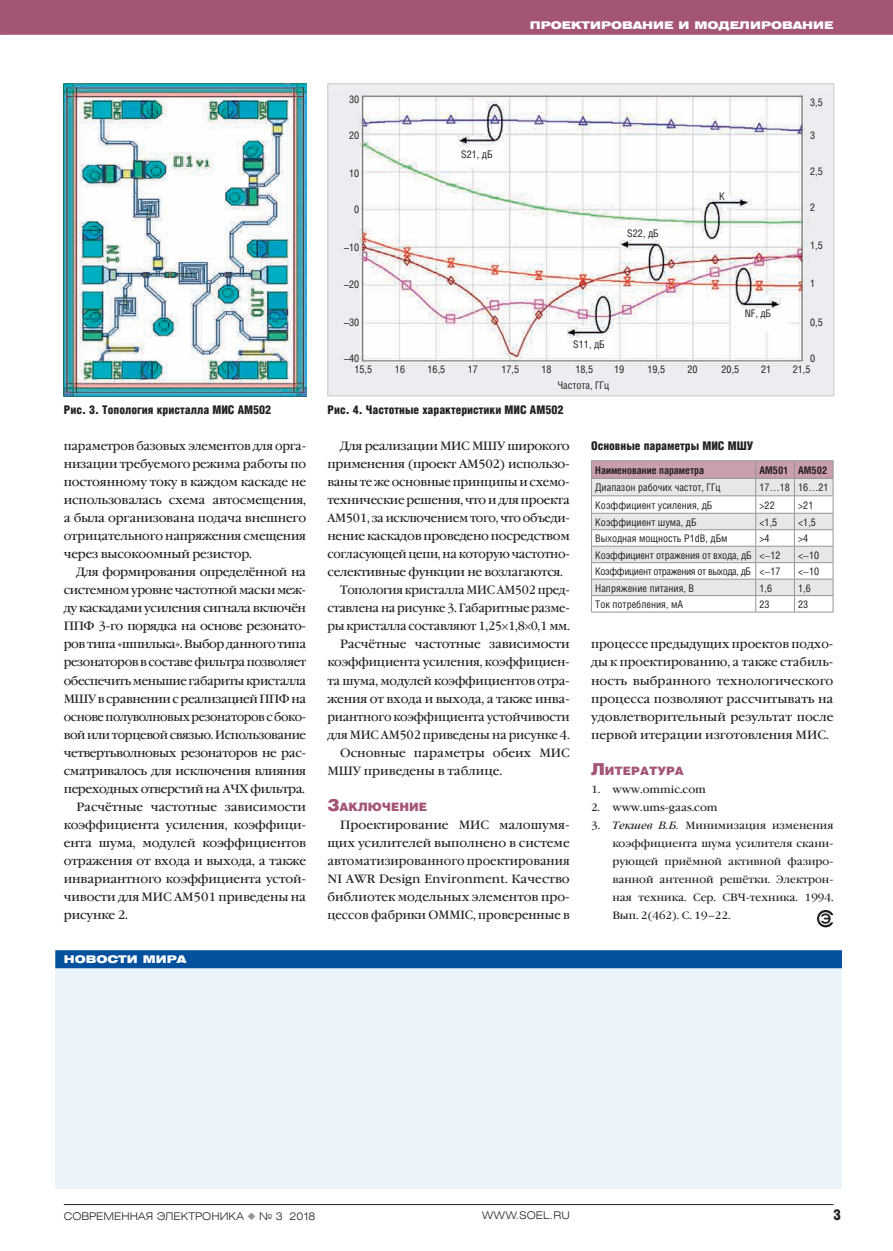
<style>
.page{position:relative;width:893px;height:1251px;background:#fff}
.page>*{position:absolute;margin:0;border:0;box-sizing:border-box;transform-origin:0 0}
.t1{font:15px "Helios Cond Black C";color:#231f20}
.t2{font:12px/18px "Garamond Book C";letter-spacing:-.025em;color:#231f20;text-align:justify}
.t3{font:12px/18px "Garamond Book C";letter-spacing:-.025em;color:#231f20;text-align:justify;scale:.96 1}
.t4{font:12px "Helios Cond Black C";color:#231f20}
.t5{font:12px "Garamond Book C";letter-spacing:-.025em;color:#231f20;scale:.95 1}
.t6{font:12px "Garamond Book C";color:#231f20}
.t7{font:11.55px "Helios Black C";color:#a45475}
.t8{font:10.5px "Helios Cond C";color:#231f20}
.t9{font:10.5px/18px "Garamond Book C";color:#231f20;text-align:justify}
.t10{font:10.5px "Helios Ext Light C";color:#231f20}
.t11{font:10.5px "Helios Ext Black C";color:#fff}
.t12{font:10.5px "Helios Cond C";letter-spacing:-.035em;color:#231f20}
.t13{font:700 10.5px "Helios Cond C";color:#231f20}
.s1{font-size:16.5px}
.s2{font-style:italic}
.s3{color:#939598}
</style>
<div class="page">
<div style="left:0;top:0;width:893px;height:35px;background:#a45475"></div>
<hr style="left:64px;top:1203px;width:769px;height:1px;background:#231f20">
<div style="left:55px;top:967px;width:787px;height:221px;background:#ebf5f9"></div>
<div style="left:55px;top:950px;width:787px;height:18px;background:#03509f"></div>
<svg style="left:591px;top:460px;width:243px;height:151px"></svg>
<hr style="left:591px;top:611px;width:165px;height:1px;background:#939598">
<hr style="left:756px;top:611px;width:38px;height:1px;background:#939598">
<hr style="left:794px;top:611px;width:39px;height:1px;background:#939598">
<img style="left:64px;top:83px;width:242px;height:313px">
<img style="left:329px;top:91px;width:503px;height:303px">
<div style="left:327px;top:83px;width:507px;height:313px;border:1px solid #c7c8ca"></div>
<svg style="left:817px;top:910px;width:16px;height:17px"></svg>
<p class="t8" style="left:349px;top:93px;width:12px">30</p>
<p class="t8" style="left:349px;top:129px;width:12px">20</p>
<p class="t8" style="left:349px;top:167px;width:12px">10</p>
<p class="t8" style="left:354px;top:203px;width:7px">0</p>
<p class="t8" style="left:344px;top:240px;width:17px">–10</p>
<p class="t8" style="left:344px;top:278px;width:17px">–20</p>
<p class="t8" style="left:344px;top:315px;width:17px">–30</p>
<p class="t8" style="left:344px;top:351px;width:17px">–40</p>
<p class="t8" style="left:461px;top:148px;width:33px">S21, дБ</p>
<p class="t11" style="left:530px;top:19px;width:305px">Проектирование и моделирование</p>
<p class="t8" style="left:627px;top:227px;width:33px">S22, дБ</p>
<p class="t8" style="left:573px;top:338px;width:33px">S11, дБ</p>
<p class="t8" style="left:719px;top:190px;width:7px">К</p>
<p class="t8" style="left:745px;top:307px;width:28px">NF, дБ</p>
<p class="t8" style="left:810px;top:96px;width:14px">3,5</p>
<p class="t8" style="left:810px;top:129px;width:7px">3</p>
<p class="t8" style="left:810px;top:165px;width:14px">2,5</p>
<p class="t8" style="left:810px;top:201px;width:7px">2</p>
<p class="t8" style="left:810px;top:239px;width:14px">1,5</p>
<p class="t8" style="left:810px;top:276px;width:7px">1</p>
<p class="t8" style="left:810px;top:315px;width:14px">0,5</p>
<p class="t8" style="left:810px;top:351px;width:7px">0</p>
<p class="t8" style="left:354px;top:363px;width:19px">15,5</p>
<p class="t8" style="left:395px;top:363px;width:12px">16</p>
<p class="t8" style="left:428px;top:363px;width:19px">16,5</p>
<p class="t8" style="left:468px;top:363px;width:12px">17</p>
<p class="t8" style="left:501px;top:363px;width:19px">17,5</p>
<p class="t8" style="left:541px;top:363px;width:12px">18</p>
<p class="t8" style="left:575px;top:363px;width:19px">18,5</p>
<p class="t8" style="left:614px;top:363px;width:12px">19</p>
<p class="t8" style="left:647px;top:363px;width:19px">19,5</p>
<p class="t8" style="left:687px;top:363px;width:12px">20</p>
<p class="t8" style="left:722px;top:363px;width:19px">20,5</p>
<p class="t8" style="left:761px;top:363px;width:12px">21</p>
<p class="t8" style="left:793px;top:363px;width:19px">21,5</p>
<p class="t8" style="left:557px;top:379px;width:53px">Частота, ГГц</p>
<p class="t4" style="left:64px;top:403px;width:209px">Рис. 3. Топология кристалла МИС AM502</p>
<p class="t4" style="left:327px;top:403px;width:237px">Рис. 4. Частотные характеристики МИС AM502</p>
<p class="t3" style="left:64px;top:437px;width:254px">параметров базовых элементов для орга&shy;низации требуемого режима работы по постоянному току в каждом каскаде не использовалась схема автосмещения, а была организована подача внешнего отрицательного напряжения смещения через высокоомный резистор.</p>
<p class="t2" style="left:77px;top:563px;width:231px">Для формирования определённой на</p>
<p class="t2" style="left:64px;top:581px;width:244px">системном уровне частотной маски меж-</p>
<p class="t2" style="left:64px;top:599px;width:244px">ду каскадами усиления сигнала включён</p>
<p class="t2" style="left:64px;top:617px;width:244px">ППФ 3-го порядка на основе резонато-</p>
<p class="t2" style="left:64px;top:635px;width:244px">ров типа «шпилька». Выбор данного типа</p>
<p class="t2" style="left:64px;top:653px;width:244px">резонаторов в составе фильтра позволяет</p>
<p class="t2" style="left:64px;top:671px;width:244px">обеспечить меньшие габариты кристалла</p>
<p class="t2" style="left:64px;top:689px;width:244px">МШУ в сравнении с реализацией ППФ на</p>
<p class="t5" style="left:64px;top:709px;width:257px">основе полуволновых резонаторов с боко-</p>
<p class="t2" style="left:64px;top:725px;width:244px">вой или торцевой связью. Использование</p>
<p class="t2" style="left:64px;top:743px;width:244px">четвертьволновых резонаторов не рас-</p>
<p class="t2" style="left:64px;top:761px;width:244px">сматривалось для исключения влияния</p>
<p class="t2" style="left:64px;top:779px;width:243px">переходных отверстий на АЧХ фильтра.</p>
<p class="t2" style="left:77px;top:797px;width:231px">Расчётные частотные зависимости</p>
<p class="t2" style="left:64px;top:815px;width:244px">коэффициента усиления, коэффици-</p>
<p class="t2" style="left:64px;top:833px;width:244px">ента шума, модулей коэффициентов</p>
<p class="t2" style="left:64px;top:851px;width:244px">отражения от входа и выхода, а также</p>
<p class="t2" style="left:64px;top:869px;width:244px">инвариантного коэффициента устой-</p>
<p class="t2" style="left:64px;top:887px;width:244px">чивости для МИС AM501 приведены на</p>
<p class="t2" style="left:64px;top:905px;width:66px">рисунке 2.</p>
<p class="t11" style="left:64px;top:952px;width:124px">новости мира</p>
<p class="t2" style="left:340px;top:437px;width:231px">Для реализации МИС МШУ широкого</p>
<p class="t2" style="left:327px;top:455px;width:244px">применения (проект AM502) использо-</p>
<p class="t2" style="left:327px;top:473px;width:244px">ваны те же основные принципы и схемо-</p>
<p class="t2" style="left:327px;top:491px;width:244px">технические решения, что и для проекта</p>
<p class="t3" style="left:327px;top:509px;width:254px">AM501, за исключением того, что объеди-</p>
<p class="t2" style="left:327px;top:527px;width:244px">нение каскадов проведено посредством</p>
<p class="t3" style="left:327px;top:545px;width:254px">согласующей цепи, на которую частотно-</p>
<p class="t2" style="left:327px;top:563px;width:237px">селективные функции не возлагаются.</p>
<p class="t5" style="left:340px;top:583px;width:243px">Топология кристалла МИС AM502 пред-</p>
<p class="t3" style="left:327px;top:599px;width:254px">ставлена на рисунке 3. Габаритные разме-</p>
<p class="t3" style="left:327px;top:617px;width:254px">ры кристалла составляют 1,25 1,8 0,1 мм.</p>
<p class="t2" style="left:340px;top:635px;width:231px">Расчётные частотные зависимости</p>
<p class="t2" style="left:327px;top:653px;width:244px">коэффициента усиления, коэффициен-</p>
<p class="t2" style="left:327px;top:671px;width:244px">та шума, модулей коэффициентов отра-</p>
<p class="t2" style="left:327px;top:689px;width:244px">жения от входа и выхода, а также инва-</p>
<p class="t3" style="left:327px;top:707px;width:254px">риантного коэффициента устойчивости</p>
<p class="t3" style="left:327px;top:725px;width:254px">для МИС AM502 приведены на рисунке 4.</p>
<p class="t6" style="left:340px;top:745px;width:231px">Основные параметры обеих МИС</p>
<p class="t6" style="left:327px;top:763px;width:176px">МШУ приведены в таблице.</p>
<p class="t7" style="left:327px;top:799px;width:101px"><span class="s1">З</span>аключение</p>
<p class="t2" style="left:327px;top:815px;width:244px;text-indent:13px">Проектирование МИС малошумя&shy;щих усилителей выполнено в системе автоматизированного проектирования NI AWR Design Environment. Качество библиотек модельных элементов про&shy;цессов фабрики OMMIC, проверенные в</p>
<p class="t4" style="left:591px;top:439px;width:164px">Основные параметры МИС МШУ</p>
<p class="t13" style="left:595px;top:463px;width:110px">Наименование параметра</p>
<p class="t13" style="left:760px;top:463px;width:69px">AM501 AM502</p>
<p class="t8" style="left:595px;top:481px;width:127px">Диапазон рабочих частот, ГГц</p>
<p class="t8" style="left:760px;top:481px;width:70px">17…18 16…21</p>
<p class="t8" style="left:595px;top:498px;width:119px">Коэффициент усиления, дБ</p>
<p class="t8" style="left:760px;top:498px;width:17px">&gt;22</p>
<p class="t8" style="left:798px;top:498px;width:17px">&gt;21</p>
<p class="t8" style="left:595px;top:515px;width:103px">Коэффициент шума, дБ</p>
<p class="t8" style="left:760px;top:515px;width:19px">&lt;1,5</p>
<p class="t8" style="left:798px;top:515px;width:19px">&lt;1,5</p>
<p class="t8" style="left:595px;top:532px;width:134px">Выходная мощность P1dB, дБм</p>
<p class="t8" style="left:760px;top:532px;width:12px">&gt;4</p>
<p class="t8" style="left:798px;top:532px;width:12px">&gt;4</p>
<p class="t8" style="left:595px;top:548px;width:187px">Коэффициент отражения от входа, дБ &lt;−12</p>
<p class="t8" style="left:798px;top:548px;width:22px">&lt;−10</p>
<p class="t12" style="left:595px;top:565px;width:187px">Коэффициент отражения от выхода, дБ &lt;−17</p>
<p class="t8" style="left:798px;top:565px;width:22px">&lt;−10</p>
<p class="t8" style="left:595px;top:581px;width:100px">Напряжение питания, В</p>
<p class="t8" style="left:760px;top:581px;width:14px">1,6</p>
<p class="t8" style="left:798px;top:581px;width:14px">1,6</p>
<p class="t8" style="left:595px;top:598px;width:89px">Ток потребления, мА</p>
<p class="t8" style="left:760px;top:598px;width:12px">23</p>
<p class="t8" style="left:798px;top:598px;width:12px">23</p>
<p class="t3" style="left:591px;top:635px;width:254px">процессе предыдущих проектов подхо&shy;ды к проектированию, а также стабиль&shy;ность выбранного технологического процесса позволяют рассчитывать на удовлетворительный результат после первой итерации изготовления МИС.</p>
<p class="t7" style="left:591px;top:763px;width:94px"><span class="s1">Л</span>итература</p>
<p class="t9" style="left:591px;top:780px;width:116px">1. www.ommic.com</p>
<p class="t9" style="left:591px;top:798px;width:128px">2. www.ums-gaas.com</p>
<p class="t9" style="left:612px;top:816px;width:223px;text-indent:-21px">3. <span class="s2">Текшев В.Б.</span> Минимизация изменения коэффициента шума усилителя скани&shy;рующей приёмной активной фазиро&shy;ванной антенной решётки. Электрон&shy;ная техника. Сер. СВЧ-техника. 1994.<br>Вып. 2(462). С. 19–22.</p>
<p class="t10" style="left:64px;top:1208px;width:253px">СОВРЕМЕННАЯ ЭЛЕКТРОНИКА <span class="s3">◆</span> № 3 2018</p>
<p class="t10" style="left:482px;top:1208px;width:89px">WWW.SOEL.RU</p>
<p class="t1" style="left:833px;top:1205px;width:9px">3</p>
</div>
